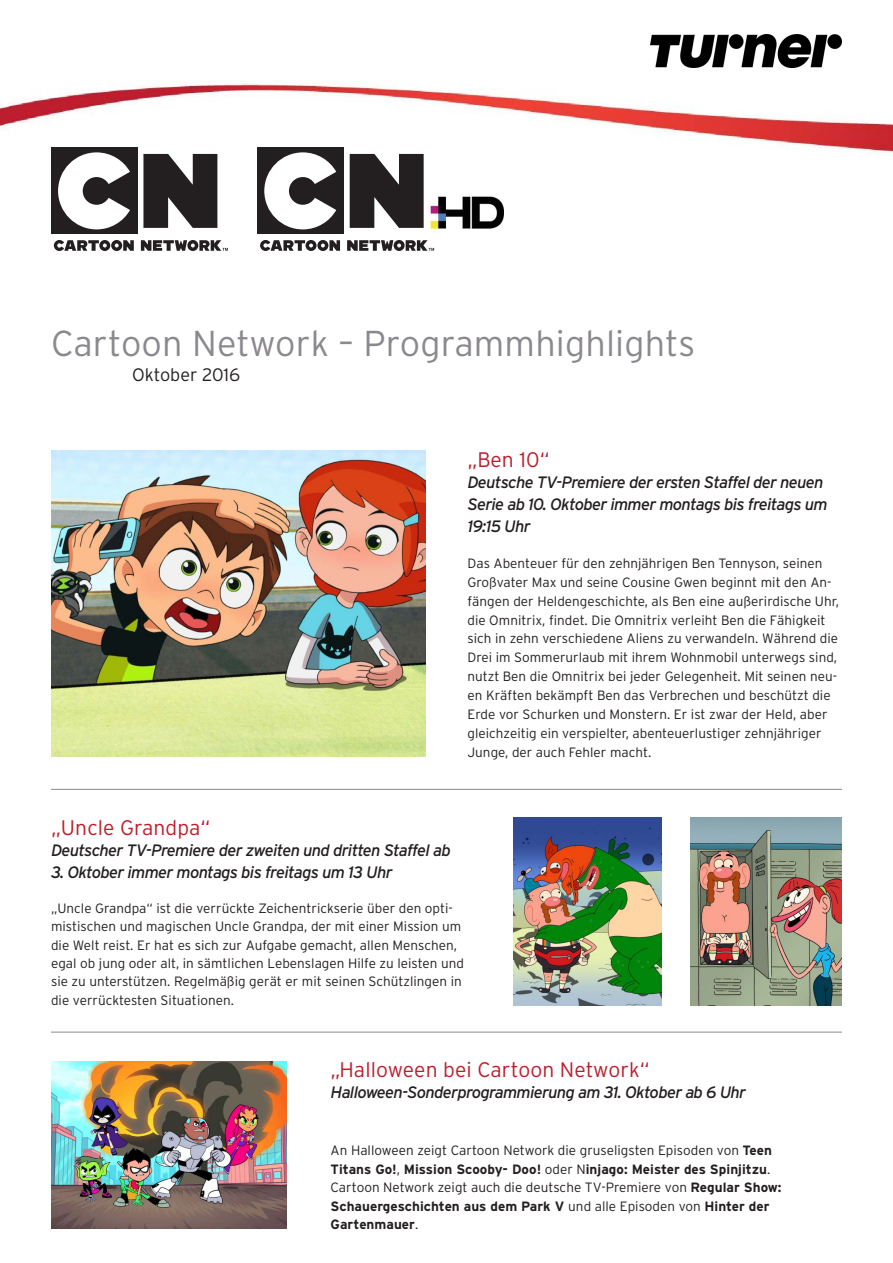
<style>
.page{position:relative;width:893px;height:1263px;background:#fff}
.page>*{position:absolute;margin:0;border:0;box-sizing:border-box;transform-origin:0 0}
.t1{font:300 36px "Interstate";letter-spacing:.005em;color:#8c898e}
.t2{font:300 21px "Interstate";letter-spacing:.005em;color:#bd1e2d}
.t3{font:300 18px "Interstate";color:#231f20}
.t4{font:italic 16.5px/21.9px "Interstate";letter-spacing:-.04em;color:#231f20}
.t5{font:300 13.5px/18.9px "Interstate";color:#231f20}
.s1{font-weight:700}
</style>
<div class="page">
<img style="left:0;top:82px;width:893px;height:74px">
<hr style="left:51px;top:789px;width:791px;height:1px;background:#8c898e">
<hr style="left:51px;top:1032px;width:791px;height:1px;background:#8c898e">
<div style="left:137px;top:148px;width:87px;height:86px;background:#fff"></div>
<div style="left:51px;top:148px;width:86px;height:86px;background:#231f20"></div>
<svg style="left:58px;top:152px;width:72px;height:77px"></svg>
<svg style="left:143px;top:154px;width:74px;height:74px;background:#433f40"></svg>
<svg style="left:54px;top:240px;width:80px;height:11px"></svg>
<svg style="left:141px;top:240px;width:87px;height:11px"></svg>
<div style="left:344px;top:148px;width:86px;height:86px;background:#fff"></div>
<div style="left:257px;top:148px;width:87px;height:86px;background:#231f20"></div>
<svg style="left:264px;top:152px;width:72px;height:77px"></svg>
<svg style="left:350px;top:154px;width:74px;height:74px;background:#423f40"></svg>
<svg style="left:260px;top:240px;width:80px;height:11px"></svg>
<svg style="left:347px;top:240px;width:87px;height:11px"></svg>
<img style="left:430px;top:196px;width:73px;height:34px">
<img style="left:651px;top:34px;width:191px;height:33px">
<img style="left:51px;top:450px;width:374px;height:306px">
<img style="left:690px;top:818px;width:152px;height:187px">
<img style="left:513px;top:818px;width:149px;height:187px">
<img style="left:51px;top:1061px;width:235px;height:168px">
<h1 class="t1" style="left:51px;top:322px;width:646px">Cartoon Network – Programmhighlights</h1>
<h3 class="t3" style="left:132px;top:364px;width:110px">Oktober 2016</h3>
<h2 class="t2" style="left:467px;top:446px;width:84px">„Ben 10“</h2>
<p class="t4" style="left:467px;top:471px;width:362px">Deutsche TV-Premiere der ersten Staffel der neuen<br>Serie ab 10. Oktober immer montags bis freitags um<br>19:15 Uhr</p>
<p class="t5" style="left:467px;top:554px;width:373px">Das Abenteuer für den zehnjährigen Ben Tennyson, seinen Großvater Max und seine Cousine Gwen beginnt mit den An&shy;fängen der Heldengeschichte, als Ben eine außerirdische Uhr, die Omnitrix, findet. Die Omnitrix verleiht Ben die Fähigkeit sich in zehn verschiedene Aliens zu verwandeln. Während die Drei im Sommerurlaub mit ihrem Wohnmobil unterwegs sind, nutzt Ben die Omnitrix bei jeder Gelegenheit. Mit seinen neu&shy;en Kräften bekämpft Ben das Verbrechen und beschützt die Erde vor Schurken und Monstern. Er ist zwar der Held, aber gleichzeitig ein verspielter, abenteuerlustiger zehnjähriger Junge, der auch Fehler macht.</p>
<h2 class="t2" style="left:51px;top:815px;width:161px">„Uncle Grandpa“</h2>
<p class="t4" style="left:51px;top:839px;width:401px">Deutscher TV-Premiere der zweiten und dritten Staffel ab</p>
<p class="t4" style="left:51px;top:861px;width:343px">3. Oktober immer montags bis freitags um 13 Uhr</p>
<p class="t5" style="left:51px;top:899px;width:414px;line-height:18.3px">„Uncle Grandpa“ ist die verrückte Zeichentrickserie über den opti&shy;mistischen und magischen Uncle Grandpa, der mit einer Mission um die Welt reist. Er hat es sich zur Aufgabe gemacht, allen Menschen, egal ob jung oder alt, in sämtlichen Lebenslagen Hilfe zu leisten und sie zu unterstützen. Regelmäßig gerät er mit seinen Schützlingen in die verrücktesten Situationen.</p>
<h2 class="t2" style="left:331px;top:1056px;width:320px">„Halloween bei Cartoon Network“</h2>
<p class="t4" style="left:331px;top:1081px;width:417px">Halloween-Sonderprogrammierung am 31. Oktober ab 6 Uhr</p>
<p class="t5" style="left:331px;top:1141px;width:452px;line-height:18.5px">An Halloween zeigt Cartoon Network die gruseligsten Episoden von <span class="s1">Teen Titans Go!</span>, <span class="s1">Mission Scooby- Doo!</span> oder N<span class="s1">injago: Meister des Spinjitzu</span>.<br>Cartoon Network zeigt auch die deutsche TV-Premiere von <span class="s1">Regular Show:<br>Schauergeschichten aus dem Park V</span> und alle Episoden von <span class="s1">Hinter der Gartenmauer</span>.</p>
</div>
